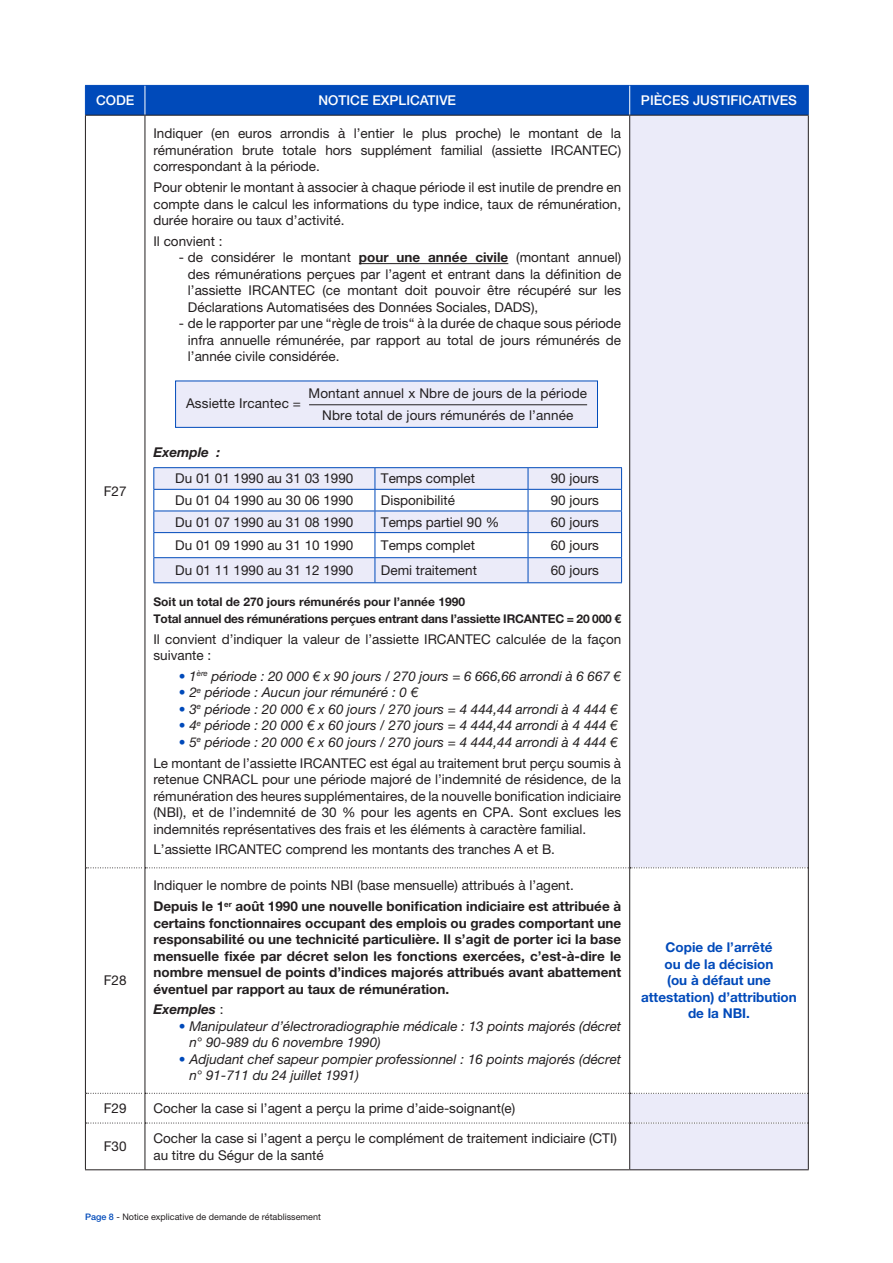
<style>
.page{position:relative;width:893px;height:1263px;background:#fff}
.page>*{position:absolute;margin:0;border:0;box-sizing:border-box;transform-origin:0 0}
.t1{font:13.5px/16.5px "Helvetica Neue LT Pro";color:#231f20;text-align:justify}
.t2{font:italic 13.5px/16.5px "Helvetica Neue LT Pro";color:#231f20}
.t3{font:700 13.5px/16.5px "Helvetica Neue LT Pro";color:#231f20;text-align:justify}
.t4{font:700 13.5px/16.5px "Helvetica Neue LT Pro";color:#004aba;text-align:center}
.t5{font:500 13.5px "Helvetica Neue LT Pro";color:#fff}
.t6{font:italic 700 13.5px "Helvetica Neue LT Pro";color:#231f20}
.t7{font:700 12px "Helvetica Neue LT Pro";letter-spacing:-.015em;color:#231f20}
.t8{font:9px "Helvetica Neue LT Pro";color:#231f20}
.s1{font-weight:700}
.s2{font-weight:700;font-style:normal;color:#004aba}
.s3{font-weight:400;font-style:normal}
.s4{font-weight:500;color:#004aba}
</style>
<div class="page">
<div style="left:630px;top:116px;width:178px;height:1053px;background:#ebebf9"></div>
<div style="left:630px;top:868px;width:178px;height:225px;background:#fff"></div>
<div style="left:85px;top:85px;width:724px;height:30px;background:#004aba"></div>
<hr style="left:85px;top:115px;width:60px;height:1px;background:#231f20">
<hr style="left:85px;top:116px;width:1px;height:752px;background:#231f20">
<hr style="left:145px;top:115px;width:485px;height:1px;background:#231f20">
<hr style="left:145px;top:116px;width:1px;height:751px;background:#231f20">
<hr style="left:630px;top:115px;width:179px;height:1px;background:#231f20">
<hr style="left:629px;top:116px;width:1px;height:751px;background:#231f20">
<hr style="left:808px;top:116px;width:1px;height:752px;background:#231f20">
<hr style="left:85px;top:1123px;width:1px;height:46px;background:#231f20">
<hr style="left:145px;top:1123px;width:1px;height:46px;background:#231f20">
<hr style="left:629px;top:1123px;width:1px;height:46px;background:#231f20">
<hr style="left:808px;top:1123px;width:1px;height:46px;background:#231f20">
<hr style="left:85px;top:1169px;width:60px;height:1px;background:#231f20">
<hr style="left:145px;top:1169px;width:485px;height:1px;background:#231f20">
<hr style="left:630px;top:1169px;width:179px;height:1px;background:#231f20">
<svg style="left:86px;top:867px;width:722px;height:1px"></svg>
<hr style="left:85px;top:868px;width:1px;height:225px;background:#231f20">
<hr style="left:145px;top:868px;width:1px;height:225px;background:#231f20">
<hr style="left:629px;top:868px;width:1px;height:225px;background:#231f20">
<hr style="left:808px;top:868px;width:1px;height:225px;background:#231f20">
<hr style="left:85px;top:1093px;width:1px;height:30px;background:#231f20">
<svg style="left:86px;top:1093px;width:722px;height:31px"></svg>
<hr style="left:808px;top:1093px;width:1px;height:30px;background:#231f20">
<hr style="left:359px;top:263px;width:149px;height:1px;background:#231f20">
<svg style="left:154px;top:468px;width:467px;height:114px;fill:#ebebf9"></svg>
<hr style="left:153px;top:467px;width:222px;height:1px;background:#004aba">
<hr style="left:375px;top:467px;width:153px;height:1px;background:#004aba">
<hr style="left:528px;top:467px;width:94px;height:1px;background:#004aba">
<hr style="left:153px;top:489px;width:222px;height:1px;background:#004aba">
<hr style="left:375px;top:489px;width:153px;height:1px;background:#004aba">
<hr style="left:528px;top:489px;width:94px;height:1px;background:#004aba">
<hr style="left:153px;top:511px;width:222px;height:1px;background:#004aba">
<hr style="left:153px;top:532px;width:222px;height:1px;background:#004aba">
<hr style="left:375px;top:511px;width:153px;height:1px;background:#004aba">
<hr style="left:375px;top:532px;width:153px;height:1px;background:#004aba">
<hr style="left:528px;top:511px;width:94px;height:1px;background:#004aba">
<hr style="left:528px;top:532px;width:94px;height:1px;background:#004aba">
<hr style="left:153px;top:557px;width:222px;height:1px;background:#004aba">
<svg style="left:153px;top:468px;width:1px;height:114px"></svg>
<hr style="left:153px;top:582px;width:222px;height:1px;background:#004aba">
<hr style="left:375px;top:557px;width:153px;height:1px;background:#004aba">
<svg style="left:375px;top:468px;width:1px;height:114px"></svg>
<hr style="left:375px;top:582px;width:153px;height:1px;background:#004aba">
<hr style="left:528px;top:557px;width:94px;height:1px;background:#004aba">
<svg style="left:528px;top:468px;width:1px;height:114px"></svg>
<svg style="left:621px;top:468px;width:1px;height:114px"></svg>
<hr style="left:528px;top:582px;width:94px;height:1px;background:#004aba">
<div style="left:175px;top:381px;width:423px;height:47px;background:#ebebf9;border:1px solid #004aba"></div>
<hr style="left:309px;top:404px;width:278px;height:1px;background:#231f20">
<p class="t5" style="left:96px;top:92px;width:40px">CODE</p>
<p class="t5" style="left:319px;top:92px;width:139px">NOTICE EXPLICATIVE</p>
<p class="t5" style="left:641px;top:92px;width:158px">PIÈCES JUSTIFICATIVES</p>
<p class="t1" style="left:153px;top:125px;width:469px">Indiquer (en euros arrondis à l’entier le plus proche) le montant de la rémunération brute totale hors supplément familial (assiette IRCANTEC) correspondant à la période.</p>
<p class="t1" style="left:153px;top:179px;width:469px">Pour obtenir le montant à associer à chaque période il est inutile de prendre en compte dans le calcul les informations du type indice, taux de rémunération, durée horaire ou taux d’activité.</p>
<p class="t1" style="left:153px;top:233px;width:71px">Il convient :</p>
<p class="t1" style="left:188px;top:249px;width:435px;text-indent:-9px">- de considérer le montant <span class="s1">pour une année civile</span> (montant annuel) des rémunérations perçues par l’agent et entrant dans la définition de l’assiette IRCANTEC (ce montant doit pouvoir être récupéré sur les Déclarations Automatisées des Données Sociales, DADS),</p>
<p class="t1" style="left:188px;top:315px;width:435px;text-indent:-9px">- de le rapporter par une “règle de trois“ à la durée de chaque sous période infra annuelle rémunérée, par rapport au total de jours rémunérés de l’année civile considérée.</p>
<p class="t1" style="left:104px;top:483px;width:24px">F27</p>
<p class="t1" style="left:104px;top:972px;width:24px">F28</p>
<p class="t1" style="left:186px;top:395px;width:117px">Assiette Ircantec =</p>
<p class="t1" style="left:308px;top:385px;width:280px">Montant annuel x Nbre de jours de la période</p>
<p class="t1" style="left:322px;top:407px;width:253px">Nbre total de jours rémunérés de l’année</p>
<p class="t6" style="left:153px;top:444px;width:68px">Exemple :</p>
<p class="t1" style="left:175px;top:470px;width:180px">Du 01 01 1990 au 31 03 1990</p>
<p class="t1" style="left:381px;top:470px;width:96px">Temps complet</p>
<p class="t1" style="left:551px;top:470px;width:50px">90 jours</p>
<p class="t1" style="left:175px;top:492px;width:180px">Du 01 04 1990 au 30 06 1990</p>
<p class="t1" style="left:381px;top:492px;width:76px">Disponibilité</p>
<p class="t1" style="left:551px;top:492px;width:50px">90 jours</p>
<p class="t1" style="left:175px;top:513px;width:180px">Du 01 07 1990 au 31 08 1990</p>
<p class="t1" style="left:381px;top:513px;width:120px">Temps partiel 90 %</p>
<p class="t1" style="left:551px;top:513px;width:50px">60 jours</p>
<p class="t1" style="left:175px;top:537px;width:180px">Du 01 09 1990 au 31 10 1990</p>
<p class="t1" style="left:381px;top:537px;width:96px">Temps complet</p>
<p class="t1" style="left:551px;top:537px;width:50px">60 jours</p>
<p class="t1" style="left:175px;top:562px;width:180px">Du 01 11 1990 au 31 12 1990</p>
<p class="t1" style="left:381px;top:562px;width:98px">Demi traitement</p>
<p class="t1" style="left:551px;top:562px;width:50px">60 jours</p>
<p class="t7" style="left:153px;top:595px;width:313px">Soit un total de 270 jours rémunérés pour l’année 1990</p>
<p class="t7" style="left:153px;top:611px;width:469px">Total annuel des rémunérations perçues entrant dans l’assiette IRCANTEC = 20 000 €</p>
<p class="t1" style="left:153px;top:630px;width:469px">Il convient d’indiquer la valeur de l’assiette IRCANTEC calculée de la façon suivante :</p>
<p class="t2" style="left:179px;top:668px;width:444px"><span class="s2">•</span> 1<sup>ère</sup> période : 20 000 € x 90 jours / 270 jours = 6 666,66 arrondi à 6 667 €</p>
<p class="t2" style="left:179px;top:684px;width:241px"><span class="s2">•</span> 2<sup>e</sup> période : Aucun jour rémunéré : 0 €</p>
<p class="t2" style="left:179px;top:701px;width:440px"><span class="s2">•</span> 3<sup>e</sup> période : 20 000 € x 60 jours / 270 jours = 4 444,44 arrondi à 4 444 €</p>
<p class="t2" style="left:179px;top:717px;width:440px"><span class="s2">•</span> 4<sup>e</sup> période : 20 000 € x 60 jours / 270 jours = 4 444,44 arrondi à 4 444 €</p>
<p class="t2" style="left:179px;top:734px;width:440px"><span class="s2">•</span> 5<sup>e</sup> période : 20 000 € x 60 jours / 270 jours = 4 444,44 arrondi à 4 444 €</p>
<p class="t1" style="left:153px;top:754px;width:469px">Le montant de l’assiette IRCANTEC est égal au traitement brut perçu soumis à retenue CNRACL pour une période majoré de l’indemnité de résidence, de la rémunération des heures supplémentaires, de la nouvelle bonification indiciaire (NBI), et de l’indemnité de 30 % pour les agents en CPA. Sont exclues les indemnités représentatives des frais et les éléments à caractère familial.</p>
<p class="t1" style="left:153px;top:841px;width:403px">L’assiette IRCANTEC comprend les montants des tranches A et B.</p>
<p class="t1" style="left:153px;top:877px;width:422px">Indiquer le nombre de points NBI (base mensuelle) attribués à l’agent.</p>
<p class="t3" style="left:153px;top:898px;width:469px">Depuis le 1<sup>er</sup> août 1990 une nouvelle bonification indiciaire est attribuée à certains fonctionnaires occupant des emplois ou grades comportant une responsabilité ou une technicité particulière. Il s’agit de porter ici la base mensuelle fixée par décret selon les fonctions exercées, c’est-à-dire le nombre mensuel de points d’indices majorés attribués avant abattement éventuel par rapport au taux de rémunération.</p>
<p class="t6" style="left:153px;top:1001px;width:72px">Exemples <span class="s3">:</span></p>
<p class="t2" style="left:189px;top:1018px;width:433px;text-indent:-11px"><span class="s2">•</span> Manipulateur d’électroradiographie médicale : 13 points majorés (décret n° 90-989 du 6 novembre 1990)</p>
<p class="t2" style="left:189px;top:1051px;width:433px;text-indent:-11px"><span class="s2">•</span> Adjudant chef sapeur pompier professionnel : 16 points majorés (décret n° 91-711 du 24 juillet 1991)</p>
<p class="t1" style="left:104px;top:1100px;width:24px">F29</p>
<p class="t1" style="left:153px;top:1100px;width:363px">Cocher la case si l’agent a perçu la prime d’aide-soignant(e)</p>
<p class="t1" style="left:104px;top:1138px;width:24px">F30</p>
<p class="t1" style="left:153px;top:1130px;width:465px">Cocher la case si l’agent a perçu le complément de traitement indiciaire (CTI) au titre du Ségur de la santé</p>
<p class="t4" style="left:665px;top:939px;width:108px">Copie de l’arrêté</p>
<p class="t4" style="left:664px;top:955px;width:110px">ou de la décision</p>
<p class="t4" style="left:641px;top:972px;width:157px">(ou à défaut une attestation) d’attribution de la NBI.</p>
<p class="t8" style="left:85px;top:1212px;width:237px"><span class="s4">Page 8</span> - Notice explicative de demande de rétablissement</p>
</div>
